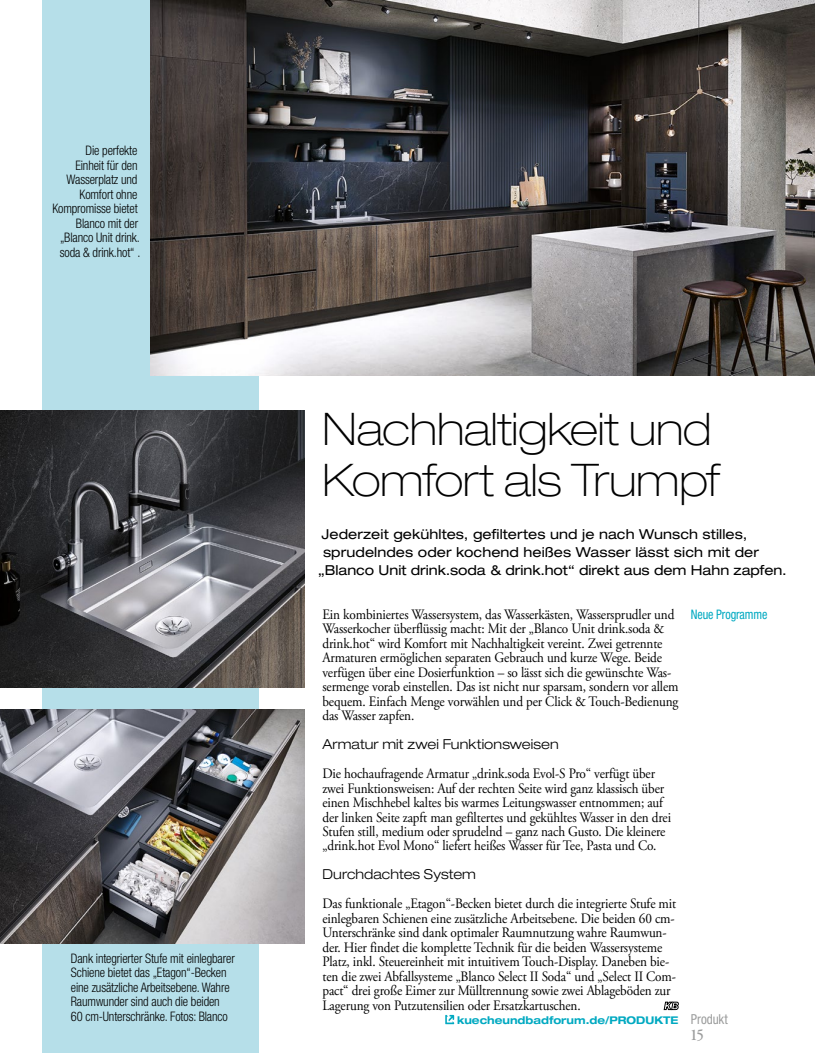
<style>
.page{position:relative;width:815px;height:1053px;background:#fff}
.page>*{position:absolute;margin:0;border:0;box-sizing:border-box;transform-origin:0 0}
.t1{font:100 expanded 45px/50.6px "Helvetica Neue LT Std";letter-spacing:-.005em;color:#000}
.t2{font:600 16.25px "Adobe Garamond Pro";color:#9c9d9d;scale:.9 1}
.t3{font:14.38px/14.5px "Adobe Garamond Pro";letter-spacing:-.01em;color:#000;scale:.92 1}
.t4{font:expanded 13.75px "Helvetica Neue LT Std";letter-spacing:.005em;color:#000}
.t5{font:300 expanded 13.75px "Helvetica Neue LT Std";letter-spacing:.005em;color:#000}
.t6{font:condensed 13.75px "Helvetica Neue LT Std";letter-spacing:-.005em;color:#9c9d9d;scale:.95 1}
.t7{font:300 condensed 13.12px/14.5px "Helvetica Neue LT Std";letter-spacing:-.01em;color:#000;text-align:right;scale:.95 1}
.t8{font:condensed 13.12px "Helvetica Neue LT Std";letter-spacing:-.01em;color:#00a9c1;scale:.92 1}
.t9{font:700 expanded 10.62px "Helvetica Neue LT Std";color:#00a9c1;scale:.96 1}
</style>
<div class="page">
<div style="left:43px;top:0;width:216px;height:1052px;background:#b6dfe9"></div>
<svg style="left:664px;top:1001px;width:15px;height:8px"></svg>
<svg style="left:445px;top:1014px;width:9px;height:10px"></svg>
<img style="left:151px;top:0;width:664px;height:376px">
<img style="left:0;top:410px;width:305px;height:277px">
<img style="left:0;top:709px;width:305px;height:234px">
<p class="t7" style="left:52px;top:143px;width:94px">Die perfekte<br>Einheit für den<br>Wasserplatz und<br>Komfort ohne<br>Kompromisse bietet<br>Blanco mit der „Blanco Unit drink. soda &amp; drink.hot“ .</p>
<p class="t7" style="left:71px;top:950px;width:174px;text-align:left">Dank integrierter Stufe mit einlegbarer Schiene bietet das „Etagon“-Becken eine zusätzliche Arbeitsebene. Wahre Raumwunder sind auch die beiden 60 cm-Unterschränke. Fotos: Blanco</p>
<h1 class="t1" style="left:322px;top:403px;width:399px">Nachhaltigkeit und<br>Komfort als Trumpf</h1>
<p class="t4" style="left:322px;top:526px;width:427px">Jederzeit gekühltes, gefiltertes und je nach Wunsch stilles,</p>
<p class="t4" style="left:323px;top:544px;width:438px">sprudelndes oder kochend heißes Wasser lässt sich mit der</p>
<p class="t4" style="left:318px;top:562px;width:470px">„Blanco Unit drink.soda &amp; drink.hot“ direkt aus dem Hahn zapfen.</p>
<p class="t3" style="left:322px;top:607px;width:389px">Ein kombiniertes Wassersystem, das Wasserkästen, Wassersprudler und Wasserkocher überflüssig macht: Mit der „Blanco Unit drink.soda &amp; drink.hot“ wird Komfort mit Nachhaltigkeit vereint. Zwei getrennte Armaturen ermöglichen separaten Gebrauch und kurze Wege. Beide verfügen über eine Dosierfunktion – so lässt sich die gewünschte Was&shy;sermenge vorab einstellen. Das ist nicht nur sparsam, sondern vor allem bequem. Einfach Menge vorwählen und per Click &amp; Touch-Bedienung das Wasser zapfen.</p>
<p class="t5" style="left:322px;top:736px;width:238px">Armatur mit zwei Funktionsweisen</p>
<p class="t3" style="left:322px;top:766px;width:380px">Die hochaufragende Armatur „drink.soda Evol-S Pro“ verfügt über zwei Funktionsweisen: Auf der rechten Seite wird ganz klassisch über einen Mischhebel kaltes bis warmes Leitungswasser entnommen; auf der linken Seite zapft man gefiltertes und gekühltes Wasser in den drei Stufen still, medium oder sprudelnd – ganz nach Gusto. Die kleinere „drink.hot Evol Mono“ liefert heißes Wasser für Tee, Pasta und Co.</p>
<p class="t5" style="left:322px;top:866px;width:155px">Durchdachtes System</p>
<p class="t3" style="left:322px;top:897px;width:386px">Das funktionale „Etagon“-Becken bietet durch die integrierte Stufe mit einlegbaren Schienen eine zusätzliche Arbeitsebene. Die beiden 60 cm-Unterschränke sind dank optimaler Raumnutzung wahre Raumwun&shy;der. Hier findet die komplette Technik für die beiden Wassersysteme Platz, inkl. Steuereinheit mit intuitivem Touch-Display. Daneben bie&shy;ten die zwei Abfallsysteme „Blanco Select II Soda“ und „Select II Com&shy;pact“ drei große Eimer zur Mülltrennung sowie zwei Ablageböden zur Lagerung von Putzutensilien oder Ersatzkartuschen.</p>
<p class="t9" style="left:457px;top:1013px;width:232px">kuecheundbadforum.de/PRODUKTE</p>
<p class="t8" style="left:691px;top:606px;width:85px">Neue Programme</p>
<p class="t6" style="left:691px;top:1010px;width:40px">Produkt</p>
<p class="t2" style="left:690px;top:1025px;width:17px">15</p>
</div>
